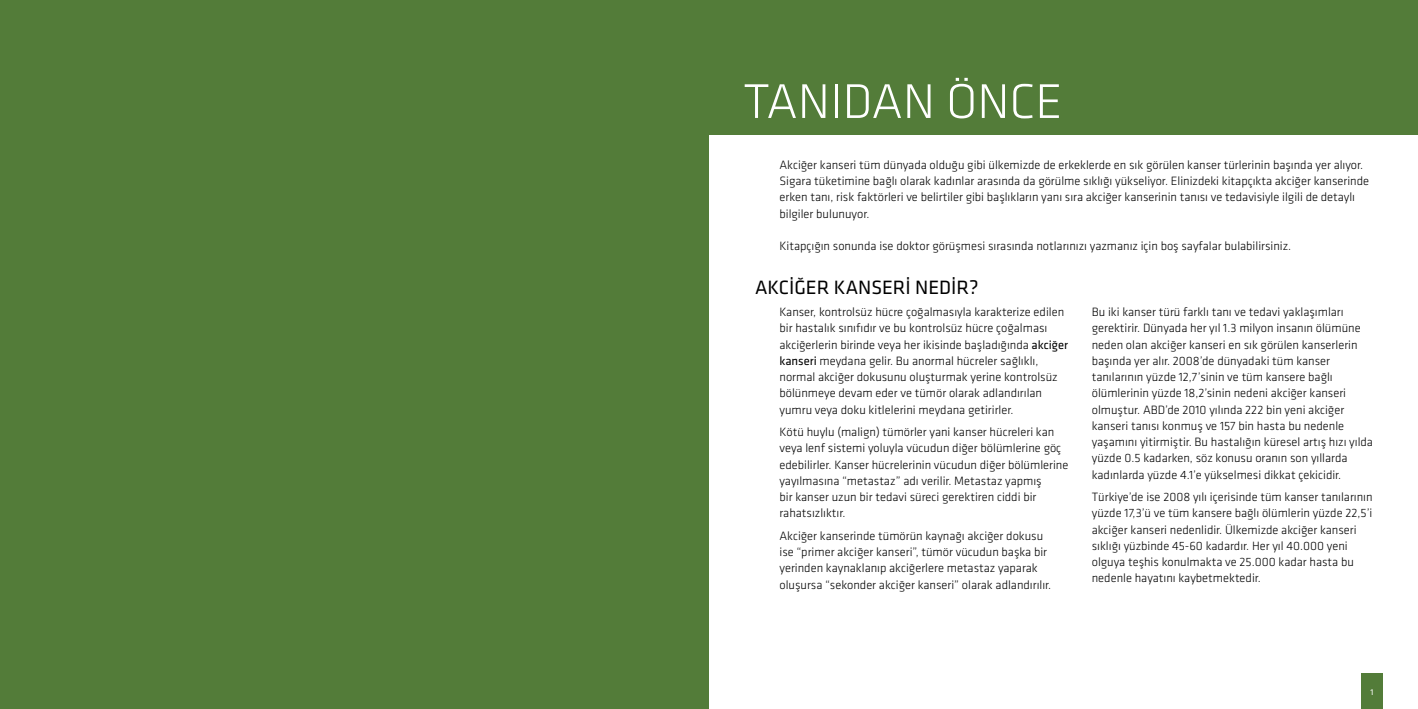
<style>
.page{position:relative;width:1418px;height:709px;background:#fff}
.page>*{position:absolute;margin:0;border:0;box-sizing:border-box;transform-origin:0 0}
.t1{font:300 50.5px "Klavika";color:#fff}
.t2{font:20px "Klavika";color:#000}
.t3{font:300 12.5px/16.2px "Klavika";color:#000}
.t4{font:8.75px "Klavika";color:#fff}
.s1{font-weight:400}
</style>
<div class="page">
<div style="left:708px;top:0;width:709px;height:134px;background:#537c39"></div>
<div style="left:1361px;top:673px;width:21px;height:36px;background:#537c39"></div>
<div style="left:0;top:0;width:709px;height:709px;background:#537c39"></div>
<h1 class="t1" style="left:743px;top:74px;width:320px">TANIDAN ÖNCE</h1>
<p class="t3" style="left:779px;top:157px;width:591px">Akciğer kanseri tüm dünyada olduğu gibi ülkemizde de erkeklerde en sık görülen kanser türlerinin başında yer alıyor.<br>Sigara tüketimine bağlı olarak kadınlar arasında da görülme sıklığı yükseliyor. Elinizdeki kitapçıkta akciğer kanserinde erken tanı, risk faktörleri ve belirtiler gibi başlıkların yanı sıra akciğer kanserinin tanısı ve tedavisiyle ilgili de detaylı bilgiler bulunuyor.</p>
<p class="t3" style="left:779px;top:238px;width:513px">Kitapçığın sonunda ise doktor görüşmesi sırasında notlarınızı yazmanız için boş sayfalar bulabilirsiniz.</p>
<h2 class="t2" style="left:755px;top:277px;width:225px">AKCİĞER KANSERİ NEDİR?</h2>
<p class="t3" style="left:779px;top:304px;width:290px">Kanser, kontrolsüz hücre çoğalmasıyla karakterize edilen bir hastalık sınıfıdır ve bu kontrolsüz hücre çoğalması akciğerlerin birinde veya her ikisinde başladığında <span class="s1">akciğer kanseri</span> meydana gelir. Bu anormal hücreler sağlıklı, normal akciğer dokusunu oluşturmak yerine kontrolsüz bölünmeye devam eder ve tümör olarak adlandırılan yumru veya doku kitlelerini meydana getirirler.</p>
<p class="t3" style="left:779px;top:424px;width:290px">Kötü huylu (malign) tümörler yani kanser hücreleri kan veya lenf sistemi yoluyla vücudun diğer bölümlerine göç edebilirler. Kanser hücrelerinin vücudun diğer bölümlerine yayılmasına “metastaz” adı verilir. Metastaz yapmış<br>bir kanser uzun bir tedavi süreci gerektiren ciddi bir rahatsızlıktır.</p>
<p class="t3" style="left:779px;top:528px;width:273px">Akciğer kanserinde tümörün kaynağı akciğer dokusu ise “primer akciğer kanseri”, tümör vücudun başka bir yerinden kaynaklanıp akciğerlere metastaz yaparak oluşursa “sekonder akciğer kanseri” olarak adlandırılır.</p>
<p class="t3" style="left:1091px;top:304px;width:283px">Bu iki kanser türü farklı tanı ve tedavi yaklaşımları gerektirir. Dünyada her yıl 1.3 milyon insanın ölümüne neden olan akciğer kanseri en sık görülen kanserlerin başında yer alır. 2008’de dünyadaki tüm kanser tanılarının yüzde 12,7’sinin ve tüm kansere bağlı ölümlerinin yüzde 18,2’sinin nedeni akciğer kanseri olmuştur. ABD’de 2010 yılında 222 bin yeni akciğer kanseri tanısı konmuş ve 157 bin hasta bu nedenle yaşamını yitirmiştir. Bu hastalığın küresel artış hızı yılda yüzde 0.5 kadarken, söz konusu oranın son yıllarda kadınlarda yüzde 4.1’e yükselmesi dikkat çekicidir.</p>
<p class="t3" style="left:1091px;top:489px;width:282px">Türkiye’de ise 2008 yılı içerisinde tüm kanser tanılarının yüzde 17,3’ü ve tüm kansere bağlı ölümlerin yüzde 22,5’i akciğer kanseri nedenlidir. Ülkemizde akciğer kanseri sıklığı yüzbinde 45-60 kadardır. Her yıl 40.000 yeni olguya teşhis konulmakta ve 25.000 kadar hasta bu nedenle hayatını kaybetmektedir.</p>
<p class="t4" style="left:1370px;top:687px;width:5px">1</p>
</div>
